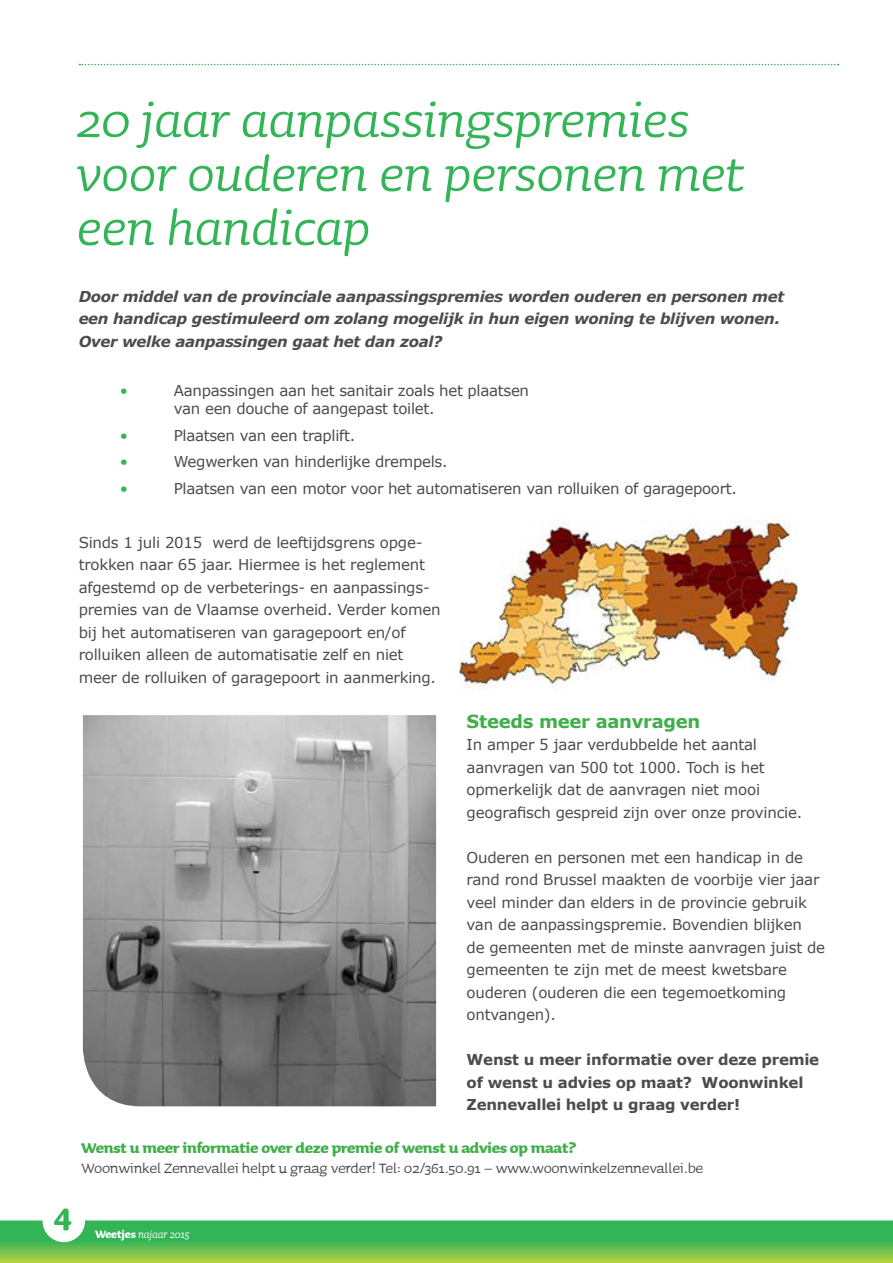
<style>
.page{position:relative;width:893px;height:1263px;background:#fff}
.page>*{position:absolute;margin:0;border:0;box-sizing:border-box;transform-origin:0 0}
.t1{font:italic 63px/54px "Sauna";letter-spacing:-.01em;color:#32b457}
.t2{font:700 39px "Sauna";color:#32b457;scale:.95 1}
.t3{font:18px "Sauna";letter-spacing:-.015em;color:#4b4c4d}
.t4{font:700 18px "Sauna";letter-spacing:-.015em;color:#40ae49}
.t5{font:700 18px "Verdana";letter-spacing:-.015em;color:#40ae49}
.t6{font:15px/22.5px "Verdana";letter-spacing:-.015em;color:#4b4c4d}
.t7{font:italic 700 15px/22.5px "Verdana";letter-spacing:-.02em;color:#4b4c4d}
.t8{font:700 15px/22.5px "Verdana";letter-spacing:-.015em;color:#4b4c4d}
.t9{font:15px "Verdana";color:#32b457}
.t10{font:italic 13.5px "Sauna";letter-spacing:-.01em;color:#fff;scale:.95 1}
.s1{font-weight:700;font-style:normal}
</style>
<div class="page">
<svg style="left:0;top:1220px;width:893px;height:43px;background:#59bc53"></svg>
<div style="left:43px;top:1199px;width:42px;height:43px;background:#fff;border-radius:50%"></div>
<svg style="left:79px;top:64px;width:760px;height:1px"></svg>
<img style="left:459px;top:519px;width:338px;height:170px">
<img style="left:83px;top:715px;width:353px;height:391px">
<h1 class="t1" style="left:77px;top:88px;width:669px">20 jaar aanpassingspremies voor ouderen en personen met een handicap</h1>
<p class="t7" style="left:79px;top:285px;width:707px">Door middel van de provinciale aanpassingspremies worden ouderen en personen met een handicap gestimuleerd om zolang mogelijk in hun eigen woning te blijven wonen.<br>Over welke aanpassingen gaat het dan zoal?</p>
<p class="t9" style="left:120px;top:381px;width:10px">•</p>
<p class="t6" style="left:174px;top:382px;width:357px;line-height:18px">Aanpassingen aan het sanitair zoals het plaatsen van een douche of aangepast toilet.</p>
<p class="t9" style="left:120px;top:426px;width:10px">•</p>
<p class="t6" style="left:174px;top:424px;width:183px">Plaatsen van een traplift.</p>
<p class="t9" style="left:120px;top:452px;width:10px">•</p>
<p class="t6" style="left:174px;top:451px;width:275px">Wegwerken van hinderlijke drempels.</p>
<p class="t9" style="left:120px;top:479px;width:10px">•</p>
<p class="t6" style="left:174px;top:477px;width:565px">Plaatsen van een motor voor het automatiseren van rolluiken of garagepoort.</p>
<p class="t6" style="left:79px;top:531px;width:363px">Sinds 1 juli 2015 werd de leeftijdsgrens opge&shy;trokken naar 65 jaar. Hiermee is het reglement afgestemd op de verbeterings- en aanpassings&shy;premies van de Vlaamse overheid. Verder komen bij het automatiseren van garagepoort en/of rolluiken alleen de automatisatie zelf en niet meer de rolluiken of garagepoort in aanmerking.</p>
<p class="t5" style="left:467px;top:709px;width:235px">Steeds meer aanvragen</p>
<p class="t6" style="left:467px;top:734px;width:337px">In amper 5 jaar verdubbelde het aantal aanvragen van 500 tot 1000. Toch is het opmerkelijk dat de aanvragen niet mooi geografisch gespreid zijn over onze provincie.</p>
<p class="t6" style="left:467px;top:846px;width:360px">Ouderen en personen met een handicap in de rand rond Brussel maakten de voorbije vier jaar veel minder dan elders in de provincie gebruik van de aanpassingspremie. Bovendien blijken<br>de gemeenten met de minste aanvragen juist de gemeenten te zijn met de meest kwetsbare ouderen (ouderen die een tegemoetkoming ontvangen).</p>
<p class="t8" style="left:467px;top:1048px;width:354px">Wenst u meer informatie over deze premie of wenst u advies op maat? Woonwinkel<br>Zennevallei helpt u graag verder!</p>
<p class="t4" style="left:81px;top:1137px;width:497px">Wenst u meer informatie over deze premie of wenst u advies op maat?</p>
<p class="t3" style="left:81px;top:1156px;width:624px">Woonwinkel Zennevallei helpt u graag verder! Tel: 02/361.50.91 – www.woonwinkelzennevallei.be</p>
<h2 class="t2" style="left:54px;top:1190px;width:20px">4</h2>
<p class="t10" style="left:95px;top:1225px;width:101px"><span class="s1">Weetjes</span> najaar 2015</p>
</div>
